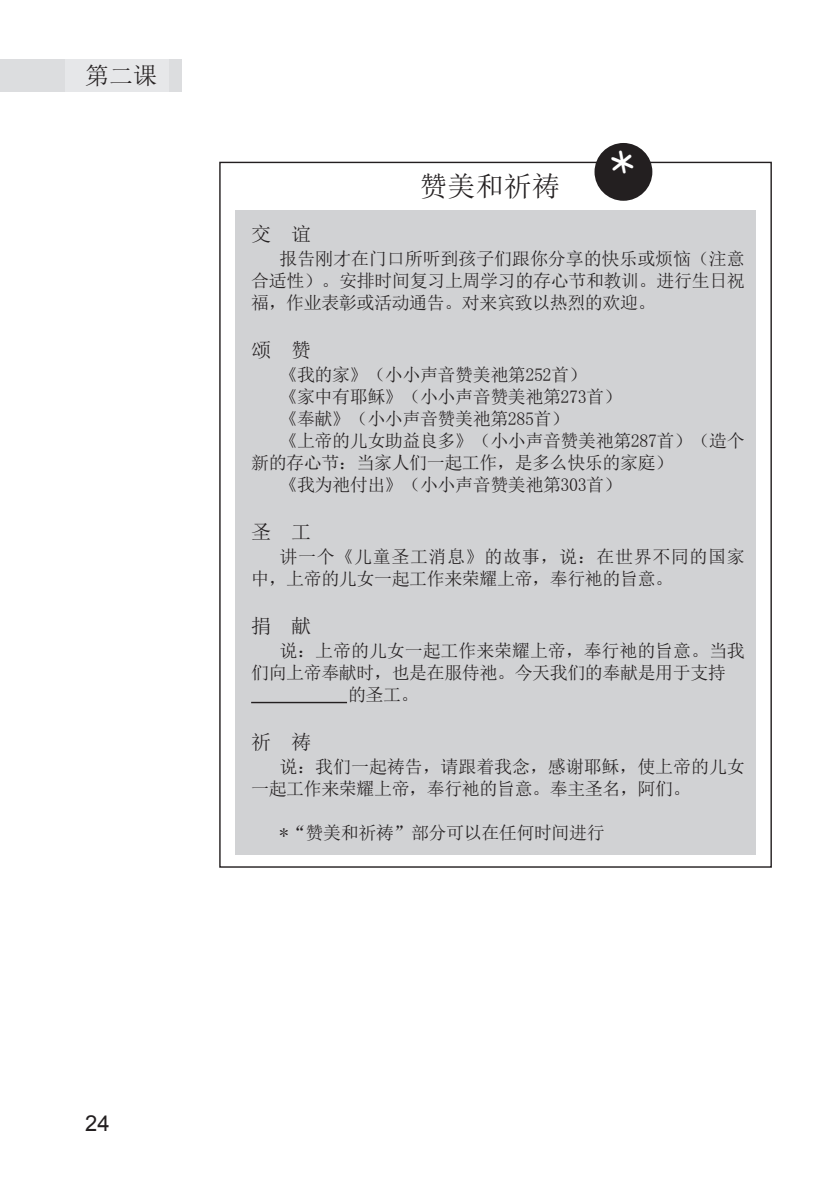
<style>
.page{position:relative;width:840px;height:1191px;background:#fff}
.page>*{position:absolute;margin:0;border:0;box-sizing:border-box;transform-origin:0 0}
.白框大標居中{font:28px "Sim Sun";color:#231f20}
.t1{font:24px "Sim Sun";color:#231f20}
.t2{font:22px "Arial";color:#231f20}
.中標新特黑{font:20px "Sim Sun";color:#231f20}
.內文空前字縮右縮行距{font:18px/22px "Sim Sun";letter-spacing:-.025em;color:#231f20}
</style>
<div class="page">
<div style="left:0;top:60px;width:66px;height:32px;background:#dcdddf"></div>
<div style="left:66px;top:60px;width:103px;height:32px;background:#e6e7e9"></div>
<div style="left:169px;top:60px;width:12px;height:32px;background:#dcdddf"></div>
<div style="left:235px;top:210px;width:520px;height:645px;background:#d1d2d4"></div>
<hr style="left:251px;top:702px;width:96px;height:1px;background:#231f20">
<div style="left:594px;top:143px;width:58px;height:58px;background:#231f20;border-radius:50%"></div>
<h2 class="t1" style="left:85px;top:64px;width:73px">第二课</h2>
<p class="白框大標居中" style="left:419px;top:172px;width:141px">赞美和祈祷</p>
<p class="中標新特黑" style="left:251px;top:224px;width:62px">交　谊</p>
<p class="內文空前字縮右縮行距" style="left:251px;top:248px;width:495px;text-align:justify;text-indent:28px">报告刚才在门口所听到孩子们跟你分享的快乐或烦恼（注意合适性）。安排时间复习上周学习的存心节和教训。进行生日祝福，作业表彰或活动通告。对来宾致以热烈的欢迎。</p>
<p class="中標新特黑" style="left:251px;top:340px;width:62px">颂 赞</p>
<p class="內文空前字縮右縮行距" style="left:279px;top:364px;width:308px">《我的家》（小小声音赞美祂第252首）</p>
<p class="內文空前字縮右縮行距" style="left:279px;top:386px;width:343px">《家中有耶稣》（小小声音赞美祂第273首）</p>
<p class="內文空前字縮右縮行距" style="left:279px;top:408px;width:291px">《奉献》（小小声音赞美祂第285首）</p>
<p class="內文空前字縮右縮行距" style="left:251px;top:430px;width:495px;text-indent:28px">《上帝的儿女助益良多》（小小声音赞美祂第287首）（造个新的存心节：当家人们一起工作，是多么快乐的家庭）</p>
<p class="內文空前字縮右縮行距" style="left:279px;top:474px;width:343px">《我为祂付出》（小小声音赞美祂第303首）</p>
<p class="中標新特黑" style="left:251px;top:522px;width:62px">圣　工</p>
<p class="內文空前字縮右縮行距" style="left:251px;top:546px;width:495px;text-indent:28px">讲一个《儿童圣工消息》的故事，说：在世界不同的国家中，上帝的儿女一起工作来荣耀上帝，奉行衪的旨意。</p>
<p class="中標新特黑" style="left:251px;top:616px;width:62px">捐　献</p>
<p class="內文空前字縮右縮行距" style="left:251px;top:640px;width:495px;text-indent:28px">说：上帝的儿女一起工作来荣耀上帝，奉行衪的旨意。当我们向上帝奉献时，也是在服侍祂。今天我们的奉献是用于支持</p>
<p class="內文空前字縮右縮行距" style="left:348px;top:684px;width:72px">的圣工。</p>
<p class="中標新特黑" style="left:251px;top:732px;width:62px">祈　祷</p>
<p class="內文空前字縮右縮行距" style="left:251px;top:756px;width:495px;text-indent:28px">说：我们一起祷告，请跟着我念，感谢耶稣，使上帝的儿女一起工作来荣耀上帝，奉行衪的旨意。奉主圣名，阿们。</p>
<p class="內文空前字縮右縮行距" style="left:279px;top:822px;width:326px">*“赞美和祈祷”部分可以在任何时间进行</p>
<p class="t2" style="left:85px;top:1109px;width:26px">24</p>
</div>
